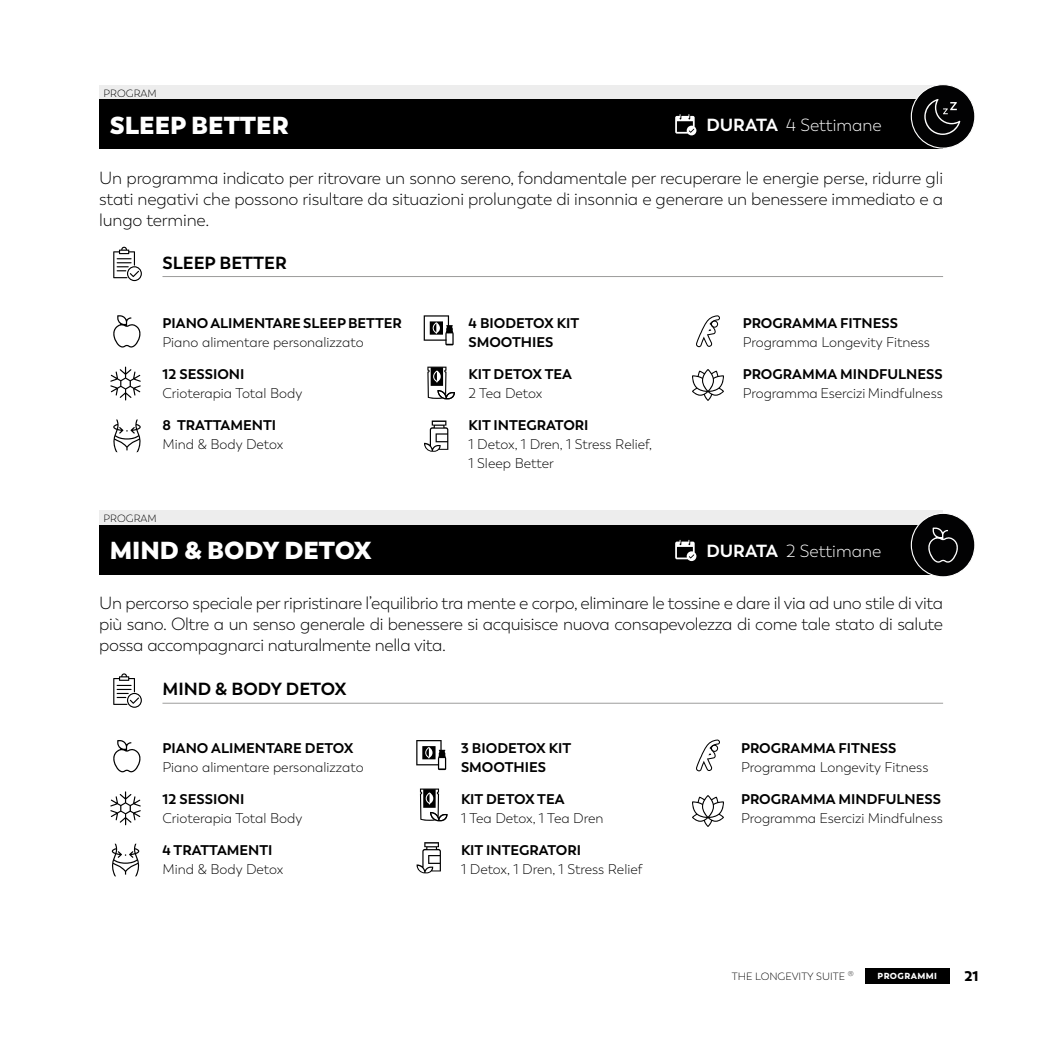
<style>
.page{position:relative;width:1042px;height:1042px;background:#fff}
.page>*{position:absolute;margin:0;border:0;box-sizing:border-box;transform-origin:0 0}
.t1{font:800 24.5px "Trenda";color:#fff}
.t2{font:300 17.5px/21px "Trenda";letter-spacing:-.02em;color:#000;text-align:justify}
.t3{font:300 17.5px "Trenda";color:#fff}
.t4{font:700 17.5px "Trenda";color:#000}
.t5{font:300 14px/19.2px "Trenda";color:#000}
.t6{font:700 14px/19.2px "Trenda";color:#000}
.t7{font:900 14px "Trenda";color:#000}
.t8{font:300 10.5px "Trenda";color:#000}
.t9{font:900 8.75px "Trenda";letter-spacing:.05em;color:#fff}
.t10{font:300 7px "Neo Gram";color:#000}
.s1{font-weight:700}
</style>
<div class="page">
<div style="left:100px;top:85px;width:843px;height:14px;background:#ededed"></div>
<div style="left:100px;top:511px;width:843px;height:14px;background:#ededed"></div>
<div style="left:100px;top:99px;width:843px;height:50px;background:#000"></div>
<div style="left:100px;top:525px;width:843px;height:49px;background:#000"></div>
<svg style="left:675px;top:114px;width:21px;height:21px"></svg>
<svg style="left:675px;top:540px;width:21px;height:21px"></svg>
<hr style="left:162px;top:276px;width:781px;height:1px;background:#9d9d9c">
<hr style="left:162px;top:703px;width:781px;height:1px;background:#9d9d9c">
<svg style="left:696px;top:315px;width:24px;height:32px"></svg>
<svg style="left:696px;top:739px;width:24px;height:32px"></svg>
<svg style="left:113px;top:315px;width:28px;height:33px"></svg>
<svg style="left:113px;top:740px;width:28px;height:33px"></svg>
<svg style="left:110px;top:367px;width:31px;height:33px"></svg>
<svg style="left:110px;top:791px;width:31px;height:34px"></svg>
<svg style="left:113px;top:247px;width:29px;height:34px"></svg>
<svg style="left:113px;top:673px;width:29px;height:35px"></svg>
<svg style="left:424px;top:420px;width:24px;height:32px"></svg>
<svg style="left:416px;top:842px;width:25px;height:31px"></svg>
<svg style="left:427px;top:367px;width:28px;height:32px"></svg>
<svg style="left:420px;top:788px;width:27px;height:33px"></svg>
<svg style="left:424px;top:315px;width:30px;height:30px"></svg>
<svg style="left:416px;top:740px;width:30px;height:30px"></svg>
<svg style="left:113px;top:419px;width:28px;height:33px"></svg>
<svg style="left:111px;top:844px;width:29px;height:32px"></svg>
<svg style="left:911px;top:513px;width:64px;height:64px"></svg>
<svg style="left:911px;top:84px;width:64px;height:65px"></svg>
<svg style="left:692px;top:369px;width:32px;height:32px"></svg>
<svg style="left:692px;top:795px;width:32px;height:32px"></svg>
<div style="left:865px;top:969px;width:84px;height:15px;background:#000"></div>
<p class="t8" style="left:104px;top:87px;width:55px">PROGRAM</p>
<h1 class="t1" style="left:110px;top:109px;width:181px">SLEEP BETTER</h1>
<p class="t3" style="left:706px;top:115px;width:177px"><span class="s1">DURATA</span> 4 Settimane</p>
<p class="t2" style="left:99px;top:167px;width:845px">Un programma indicato per ritrovare un sonno sereno, fondamentale per recuperare le energie perse, ridurre gli stati negativi che possono risultare da situazioni prolungate di insonnia e generare un benessere immediato e a lungo termine.</p>
<p class="t4" style="left:162px;top:251px;width:126px">SLEEP BETTER</p>
<p class="t6" style="left:162px;top:314px;width:241px">PIANO ALIMENTARE SLEEP BETTER</p>
<p class="t5" style="left:162px;top:333px;width:203px">Piano alimentare personalizzato</p>
<p class="t6" style="left:162px;top:365px;width:84px">12 SESSIONI</p>
<p class="t5" style="left:162px;top:384px;width:141px">Crioterapia Total Body</p>
<p class="t6" style="left:162px;top:415px;width:115px">8 TRATTAMENTI</p>
<p class="t5" style="left:162px;top:435px;width:123px">Mind &amp; Body Detox</p>
<p class="t8" style="left:104px;top:513px;width:55px">PROGRAM</p>
<h1 class="t1" style="left:110px;top:535px;width:263px">MIND &amp; BODY DETOX</h1>
<p class="t6" style="left:468px;top:314px;width:112px">4 BIODETOX KIT<br>SMOOTHIES</p>
<p class="t6" style="left:468px;top:365px;width:105px">KIT DETOX TEA</p>
<p class="t5" style="left:468px;top:384px;width:76px">2 Tea Detox</p>
<p class="t6" style="left:468px;top:415px;width:122px">KIT INTEGRATORI</p>
<p class="t5" style="left:468px;top:435px;width:185px">1 Detox, 1 Dren, 1 Stress Relief,<br>1 Sleep Better</p>
<p class="t6" style="left:742px;top:314px;width:157px">PROGRAMMA FITNESS</p>
<p class="t5" style="left:742px;top:333px;width:189px">Programma Longevity Fitness</p>
<p class="t6" style="left:742px;top:365px;width:202px">PROGRAMMA MINDFULNESS</p>
<p class="t5" style="left:742px;top:384px;width:202px">Programma Esercizi Mindfulness</p>
<p class="t3" style="left:706px;top:540px;width:176px"><span class="s1">DURATA</span> 2 Settimane</p>
<p class="t2" style="left:99px;top:593px;width:845px">Un percorso speciale per ripristinare l’equilibrio tra mente e corpo, eliminare le tossine e dare il via ad uno stile di vita più sano. Oltre a un senso generale di benessere si acquisisce nuova consapevolezza di come tale stato di salute possa accompagnarci naturalmente nella vita.</p>
<p class="t4" style="left:162px;top:678px;width:186px">MIND &amp; BODY DETOX</p>
<p class="t6" style="left:162px;top:738px;width:193px">PIANO ALIMENTARE DETOX</p>
<p class="t5" style="left:162px;top:758px;width:203px">Piano alimentare personalizzato</p>
<p class="t6" style="left:162px;top:789px;width:84px">12 SESSIONI</p>
<p class="t5" style="left:162px;top:809px;width:141px">Crioterapia Total Body</p>
<p class="t6" style="left:162px;top:840px;width:112px">4 TRATTAMENTI</p>
<p class="t5" style="left:162px;top:859px;width:123px">Mind &amp; Body Detox</p>
<p class="t6" style="left:461px;top:738px;width:112px">3 BIODETOX KIT<br>SMOOTHIES</p>
<p class="t6" style="left:461px;top:789px;width:105px">KIT DETOX TEA</p>
<p class="t5" style="left:461px;top:809px;width:144px">1 Tea Detox, 1 Tea Dren</p>
<p class="t6" style="left:461px;top:840px;width:122px">KIT INTEGRATORI</p>
<p class="t5" style="left:461px;top:859px;width:183px">1 Detox, 1 Dren, 1 Stress Relief</p>
<p class="t6" style="left:741px;top:738px;width:157px">PROGRAMMA FITNESS</p>
<p class="t5" style="left:741px;top:758px;width:189px">Programma Longevity Fitness</p>
<p class="t6" style="left:741px;top:789px;width:202px">PROGRAMMA MINDFULNESS</p>
<p class="t5" style="left:741px;top:809px;width:203px">Programma Esercizi Mindfulness</p>
<p class="t10" style="left:848px;top:969px;width:7px">®</p>
<p class="t8" style="left:732px;top:970px;width:115px">THE LONGEVITY SUITE</p>
<p class="t9" style="left:877px;top:970px;width:61px">PROGRAMMI</p>
<p class="t7" style="left:964px;top:967px;width:16px">21</p>
</div>
